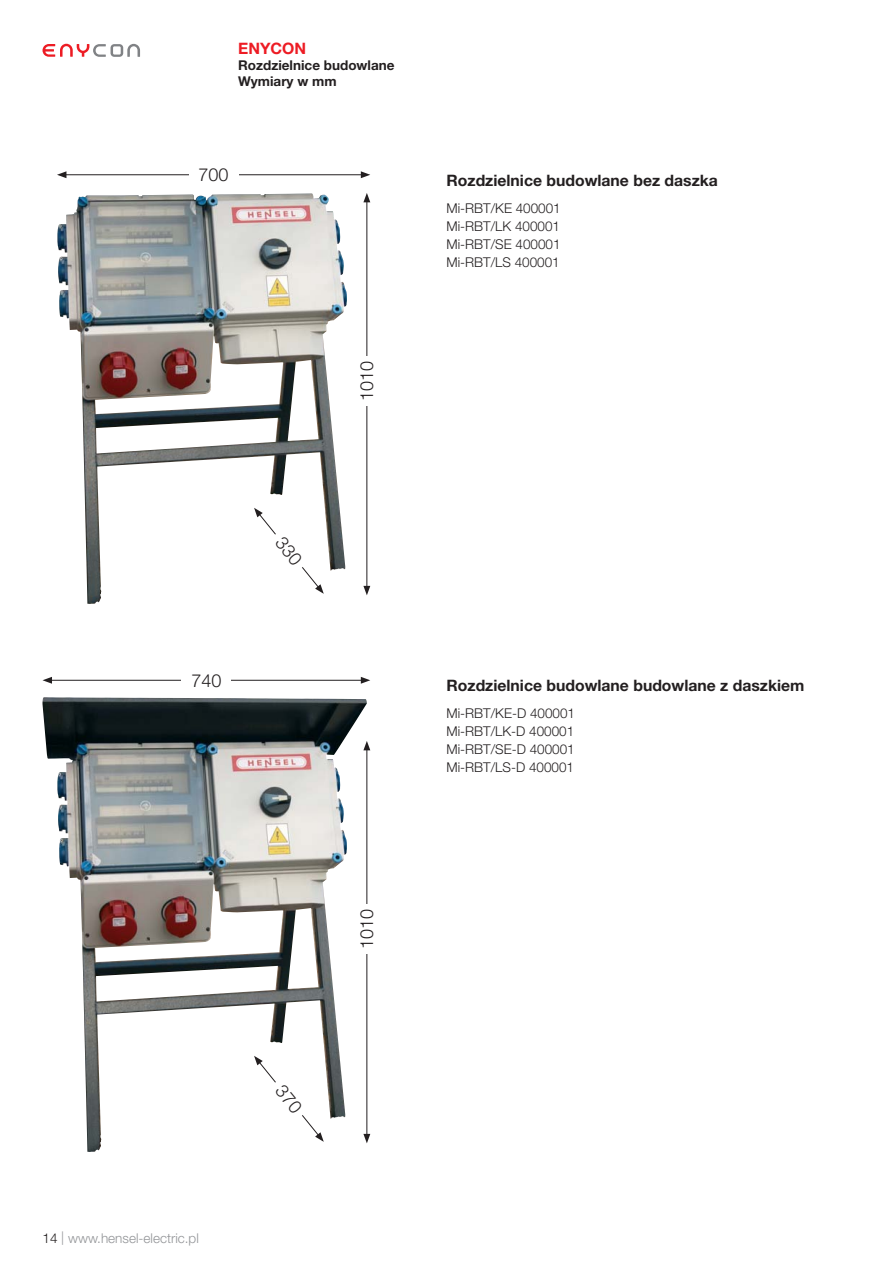
<style>
.page{position:relative;width:893px;height:1263px;background:#fff}
.page>*{position:absolute;margin:0;border:0;box-sizing:border-box;transform-origin:0 0}
.t1{font:300 18px "Helvetica Neue LT Pro";color:#231f20}
.t2{font:700 15.75px "Helvetica Neue LT Pro";color:#231f20}
.t3{font:700 15.75px "Helvetica Neue LT Pro";color:#ed1c24}
.t4{font:300 13.5px/18px "Helvetica Neue LT Pro";color:#231f20;text-align:justify}
.t5{font:700 13.5px/16.2px "Helvetica Neue LT Pro";color:#231f20}
.t6{font:300 13.5px "Helvetica Neue LT Pro";color:#939598}
.s1{color:#231f20}
</style>
<div class="page">
<svg style="left:43px;top:44px;width:97px;height:13px"></svg>
<img style="left:57px;top:193px;width:290px;height:411px">
<hr style="left:366px;top:200px;width:1px;height:388px;background:#231f20">
<svg style="left:363px;top:586px;width:7px;height:9px"></svg>
<svg style="left:363px;top:193px;width:7px;height:9px"></svg>
<div style="left:357px;top:357px;width:20px;height:49px;background:#fff"></div>
<hr style="left:64px;top:174px;width:299px;height:1px;background:#231f20">
<svg style="left:57px;top:171px;width:9px;height:7px"></svg>
<svg style="left:361px;top:171px;width:9px;height:7px"></svg>
<div style="left:189px;top:165px;width:49px;height:20px;background:#fff"></div>
<img style="left:43px;top:697px;width:324px;height:455px">
<hr style="left:366px;top:748px;width:1px;height:388px;background:#231f20">
<svg style="left:363px;top:1134px;width:7px;height:9px"></svg>
<svg style="left:363px;top:741px;width:7px;height:9px"></svg>
<div style="left:357px;top:905px;width:20px;height:49px;background:#fff"></div>
<hr style="left:50px;top:680px;width:313px;height:1px;background:#231f20">
<svg style="left:43px;top:677px;width:9px;height:7px"></svg>
<svg style="left:361px;top:677px;width:9px;height:7px"></svg>
<div style="left:182px;top:670px;width:49px;height:20px;background:#fff"></div>
<svg style="left:254px;top:508px;width:70px;height:86px"></svg>
<svg style="left:254px;top:1056px;width:70px;height:86px"></svg>
<p class="t3" style="left:238px;top:43px;width:69px">ENYCON</p>
<p class="t5" style="left:238px;top:59px;width:158px">Rozdzielnice budowlane<br>Wymiary w mm</p>
<h1 class="t1" style="left:199px;top:168px;width:32px">700</h1>
<h1 class="t1" style="left:360px;top:401px;width:42px;rotate:-90deg">1010</h1>
<p class="t2" style="left:446px;top:175px;width:273px">Rozdzielnice budowlane bez daszka</p>
<p class="t4" style="left:446px;top:201px;width:116px">Mi-RBT/KE 400001<br>Mi-RBT/LK 400001<br>Mi-RBT/SE 400001<br>Mi-RBT/LS 400001</p>
<h1 class="t1" style="left:191px;top:674px;width:32px">740</h1>
<p class="t2" style="left:446px;top:680px;width:360px">Rozdzielnice budowlane budowlane z daszkiem</p>
<p class="t6" style="left:43px;top:1233px;width:158px"><span class="s1">14</span> | www.hensel-electric.pl</p>
<h1 class="t1" style="left:360px;top:949px;width:42px;rotate:-90deg">1010</h1>
<p class="t4" style="left:446px;top:706px;width:130px">Mi-RBT/KE-D 400001<br>Mi-RBT/LK-D 400001<br>Mi-RBT/SE-D 400001<br>Mi-RBT/LS-D 400001</p>
</div>
